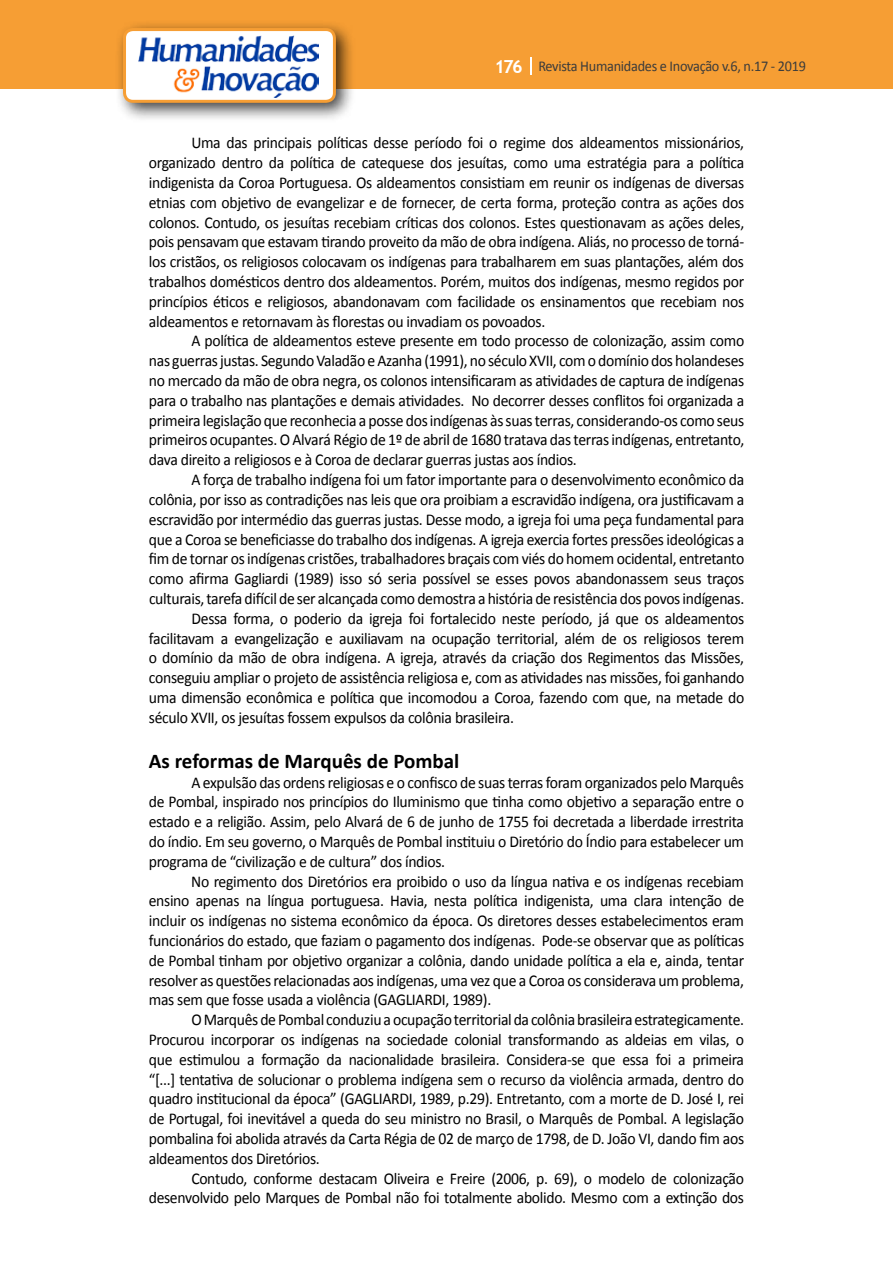
<style>
.page{position:relative;width:893px;height:1263px;background:#fff}
.page>*{position:absolute;margin:0;border:0;box-sizing:border-box;transform-origin:0 0}
.t1{font:700 21px "Calibri";color:#000}
.t2{font:16.5px/19.8px "Calibri";letter-spacing:-.02em;color:#000;text-align:justify;scale:.95 1}
.t3{font:15px "Calibri";letter-spacing:-.02em;color:#3c3c3b;scale:.95 1}
.s1{font-family:"Trebuchet MS";font-weight:700;font-size:18px;color:#fff}
</style>
<div class="page">
<div style="left:0;top:0;width:893px;height:88px;background:#f69e34"></div>
<svg style="left:530px;top:57px;width:2px;height:18px"></svg>
<div style="left:115px;top:20px;width:241px;height:103px;background:#000;opacity:.75"></div>
<div style="left:125px;top:30px;width:209px;height:71px;background:#fff;border-radius:9px"></div>
<img style="left:138px;top:35px;width:181px;height:62px">
<div style="left:123px;top:28px;width:213px;height:75px;border:3px solid #f69e34;border-radius:9px"></div>
<p class="t3" style="left:495px;top:57px;width:329px"><span class="s1">176</span> Revista Humanidades e Inovação v.6, n.17 - 2019</p>
<p class="t2" style="left:149px;top:133px;width:628px;text-indent:42px">Uma das principais políticas desse período foi o regime dos aldeamentos missionários, organizado dentro da política de catequese dos jesuítas, como uma estratégia para a política indigenista da Coroa Portuguesa. Os aldeamentos consistiam em reunir os indígenas de diversas etnias com objetivo de evangelizar e de fornecer, de certa forma, proteção contra as ações dos colonos. Contudo, os jesuítas recebiam críticas dos colonos. Estes questionavam as ações deles, pois pensavam que estavam tirando proveito da mão de obra indígena. Aliás, no processo de torná&shy;los cristãos, os religiosos colocavam os indígenas para trabalharem em suas plantações, além dos trabalhos domésticos dentro dos aldeamentos. Porém, muitos dos indígenas, mesmo regidos por princípios éticos e religiosos, abandonavam com facilidade os ensinamentos que recebiam nos aldeamentos e retornavam às florestas ou invadiam os povoados.</p>
<p class="t2" style="left:149px;top:331px;width:628px;text-indent:43px">A política de aldeamentos esteve presente em todo processo de colonização, assim como nas guerrasjustas. Segundo Valadão eAzanha (1991), no século XVII, como domínio dos holandeses no mercado da mão de obra negra, os colonos intensificaram as atividades de captura de indígenas para o trabalho nas plantações e demais atividades. No decorrer desses conflitos foi organizada a primeira legislação que reconhecia a posse dos indígenas àssuas terras, considerando-os como seus primeiros ocupantes. O Alvará Régio de 1º de abril de 1680 tratava das terras indígenas, entretanto, dava direito a religiosos e à Coroa de declarar guerras justas aos índios.</p>
<p class="t2" style="left:191px;top:470px;width:583px">A força de trabalho indígena foi um fator importante para o desenvolvimento econômico da</p>
<p class="t2" style="left:149px;top:490px;width:628px">colônia, por isso as contradições nas leis que ora proibiam a escravidão indígena, ora justificavam a</p>
<p class="t2" style="left:149px;top:509px;width:628px">escravidão por intermédio das guerras justas. Desse modo, a igreja foi uma peça fundamental para</p>
<p class="t2" style="left:149px;top:529px;width:628px">que a Coroa se beneficiasse do trabalho dos indígenas. A igreja exercia fortes pressões ideológicas a</p>
<p class="t2" style="left:149px;top:549px;width:628px">fim de tornar os indígenas cristões, trabalhadores braçais com viés do homem ocidental, entretanto</p>
<p class="t2" style="left:149px;top:569px;width:628px">como afirma Gagliardi (1989) isso só seria possível se esses povos abandonassem seus traços</p>
<p class="t2" style="left:149px;top:589px;width:628px">culturais, tarefa difícil de ser alcançada como demostra a história de resistência dos povos indígenas.</p>
<p class="t2" style="left:191px;top:608px;width:583px">Dessa forma, o poderio da igreja foi fortalecido neste período, já que os aldeamentos</p>
<p class="t2" style="left:149px;top:628px;width:628px">facilitavam a evangelização e auxiliavam na ocupação territorial, além de os religiosos terem</p>
<p class="t2" style="left:149px;top:648px;width:628px">o domínio da mão de obra indígena. A igreja, através da criação dos Regimentos das Missões,</p>
<p class="t2" style="left:149px;top:668px;width:628px">conseguiu ampliar o projeto de assistência religiosa e, com as atividades nas missões, foi ganhando</p>
<p class="t2" style="left:149px;top:688px;width:628px">uma dimensão econômica e política que incomodou a Coroa, fazendo com que, na metade do</p>
<p class="t2" style="left:149px;top:707px;width:386px">século XVII, os jesuítas fossem expulsos da colônia brasileira.</p>
<p class="t1" style="left:149px;top:746px;width:312px">As reformas de Marquês de Pombal</p>
<p class="t2" style="left:149px;top:772px;width:628px;text-indent:43px">A expulsão das ordens religiosas e o confisco de suas terras foram organizados pelo Marquês de Pombal, inspirado nos princípios do Iluminismo que tinha como objetivo a separação entre o estado e a religião. Assim, pelo Alvará de 6 de junho de 1755 foi decretada a liberdade irrestrita do índio. Em seu governo, o Marquês de Pombal instituiu o Diretório do Índio para estabelecer um programa de “civilização e de cultura” dos índios.</p>
<p class="t2" style="left:149px;top:871px;width:628px;text-indent:42px">No regimento dos Diretórios era proibido o uso da língua nativa e os indígenas recebiam ensino apenas na língua portuguesa. Havia, nesta política indigenista, uma clara intenção de incluir os indígenas no sistema econômico da época. Os diretores desses estabelecimentos eram funcionários do estado, que faziam o pagamento dos indígenas. Pode-se observar que as políticas de Pombal tinham por objetivo organizar a colônia, dando unidade política a ela e, ainda, tentar resolver as questões relacionadas aos indígenas, uma vez que a Coroa os considerava um problema, mas sem que fosse usada a violência (GAGLIARDI, 1989).</p>
<p class="t2" style="left:149px;top:1010px;width:628px;text-indent:43px">OMarquêsdePombal conduziuaocupaçãoterritorialda colôniabrasileira estrategicamente.<br>Procurou incorporar os indígenas na sociedade colonial transformando as aldeias em vilas, o que estimulou a formação da nacionalidade brasileira. Considera-se que essa foi a primeira “[...] tentativa de solucionar o problema indígena sem o recurso da violência armada, dentro do quadro institucional da época” (GAGLIARDI, 1989, p.29). Entretanto, com a morte de D. José I, rei de Portugal, foi inevitável a queda do seu ministro no Brasil, o Marquês de Pombal. A legislação pombalina foi abolida através da Carta Régia de 02 de março de 1798, de D. João VI, dando fim aos aldeamentos dos Diretórios.</p>
<p class="t2" style="left:149px;top:1168px;width:628px;text-align:right">Contudo, conforme destacam Oliveira e Freire (2006, p. 69), o modelo de colonização desenvolvido pelo Marques de Pombal não foi totalmente abolido. Mesmo com a extinção dos</p>
</div>
